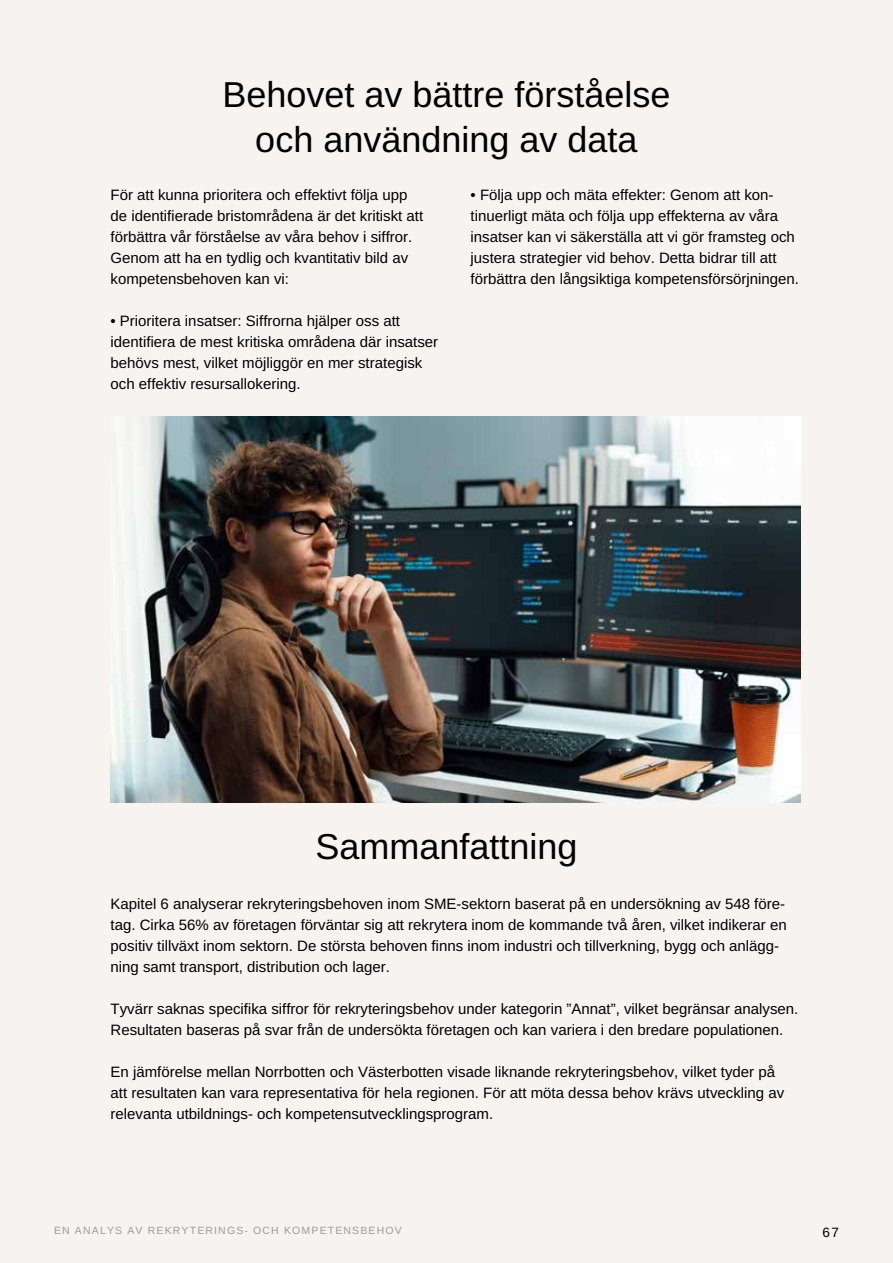
<style>
.page{position:relative;width:893px;height:1263px;background:#f6f3f0}
.page>*{position:absolute;margin:0;border:0;box-sizing:border-box;transform-origin:0 0}
.t1{font:36px/45px "Arimo";color:#000;text-align:center}
.t2{font:15px/21px "Arimo";color:#000}
.t3{font:13.5px "Arimo";color:#000}
.t4{font:10.5px "Arimo";letter-spacing:.11em;color:#9d9d9c}
</style>
<div class="page">
<img style="left:111px;top:417px;width:690px;height:386px">
<h1 class="t1" style="left:222px;top:73px;width:450px">Behovet av bättre förståelse och användning av data</h1>
<p class="t2" style="left:111px;top:185px;width:314px">För att kunna prioritera och effektivt följa upp de identifierade bristområdena är det kritiskt att förbättra vår förståelse av våra behov i siffror.<br>Genom att ha en tydlig och kvantitativ bild av kompetensbehoven kan vi:</p>
<p class="t2" style="left:111px;top:311px;width:329px">• Prioritera insatser: Siffrorna hjälper oss att identifiera de mest kritiska områdena där insatser behövs mest, vilket möjliggör en mer strategisk och effektiv resursallokering.</p>
<p class="t2" style="left:471px;top:185px;width:330px">• Följa upp och mäta effekter: Genom att kon&shy;tinuerligt mäta och följa upp effekterna av våra insatser kan vi säkerställa att vi gör framsteg och justera strategier vid behov. Detta bidrar till att förbättra den långsiktiga kompetensförsörjningen.</p>
<h1 class="t1" style="left:315px;top:825px;width:264px">Sammanfattning</h1>
<p class="t2" style="left:111px;top:894px;width:678px">Kapitel 6 analyserar rekryteringsbehoven inom SME-sektorn baserat på en undersökning av 548 före&shy;tag. Cirka 56% av företagen förväntar sig att rekrytera inom de kommande två åren, vilket indikerar en positiv tillväxt inom sektorn. De största behoven finns inom industri och tillverkning, bygg och anlägg&shy;ning samt transport, distribution och lager.</p>
<p class="t2" style="left:111px;top:999px;width:689px">Tyvärr saknas specifika siffror för rekryteringsbehov under kategorin ”Annat”, vilket begränsar analysen.<br>Resultaten baseras på svar från de undersökta företagen och kan variera i den bredare populationen.</p>
<p class="t2" style="left:111px;top:1062px;width:675px">En jämförelse mellan Norrbotten och Västerbotten visade liknande rekryteringsbehov, vilket tyder på att resultaten kan vara representativa för hela regionen. För att möta dessa behov krävs utveckling av relevanta utbildnings- och kompetensutvecklingsprogram.</p>
<p class="t4" style="left:54px;top:1223px;width:349px">EN ANALYS AV REKRYTERINGS- OCH KOMPETENSBEHOV</p>
<p class="t3" style="left:822px;top:1223px;width:18px">67</p>
</div>
